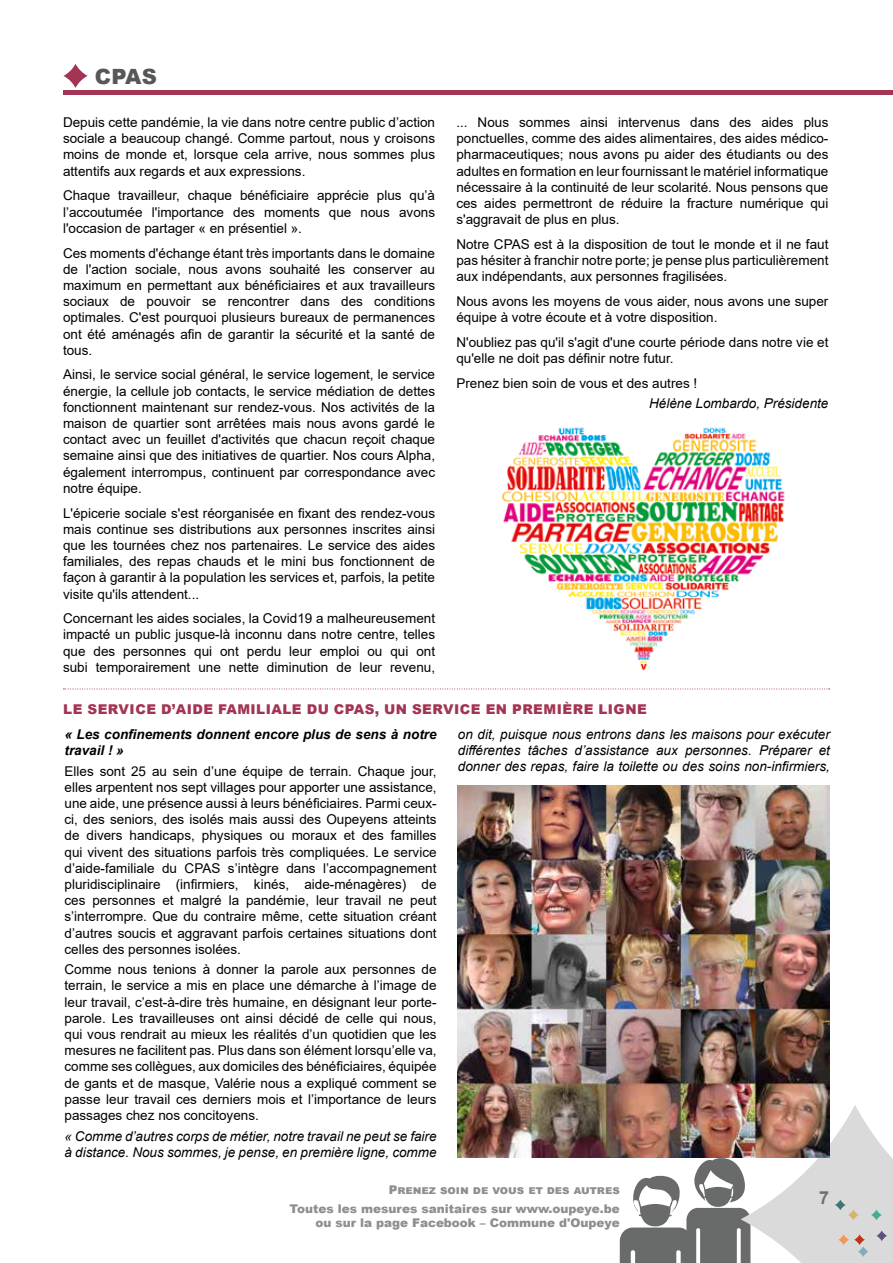
<style>
.page{position:relative;width:893px;height:1263px;background:#fff}
.page>*{position:absolute;margin:0;border:0;box-sizing:border-box;transform-origin:0 0}
.t1{font:900 21px "Arial";color:#575756}
.t2{font:700 18px "Arial";color:#706f6f}
.t3{font:13.5px/16.2px "Arial";color:#000;text-align:justify}
.t4{font:italic 13.5px/16.2px "Arial";color:#000}
.t5{font:900 13.5px "Arial";letter-spacing:.035em;color:#a33453}
.t6{font:italic 700 13.5px/16.2px "Arial";color:#000}
.t7{font:900 12px/18.6px "Arial";color:#8d8f8f;text-align:right}
</style>
<div class="page">
<svg style="left:620px;top:1105px;width:273px;height:158px"></svg>
<svg style="left:835px;top:1199px;width:11px;height:11px"></svg>
<svg style="left:848px;top:1209px;width:11px;height:11px"></svg>
<svg style="left:871px;top:1209px;width:11px;height:11px"></svg>
<svg style="left:876px;top:1230px;width:11px;height:11px"></svg>
<svg style="left:854px;top:1234px;width:11px;height:11px"></svg>
<svg style="left:858px;top:1246px;width:11px;height:11px"></svg>
<svg style="left:838px;top:1234px;width:11px;height:11px"></svg>
<svg style="left:63px;top:64px;width:25px;height:24px"></svg>
<div style="left:64px;top:90px;width:829px;height:5px;background:#a33453"></div>
<svg style="left:63px;top:689px;width:767px;height:1px"></svg>
<img style="left:501px;top:427px;width:284px;height:244px">
<img style="left:457px;top:786px;width:372px;height:372px">
<h1 class="t1" style="left:95px;top:61px;width:64px">CPAS</h1>
<p class="t3" style="left:63px;top:114px;width:374px">Depuis cette pandémie, la vie dans notre centre public d’action sociale a beaucoup changé. Comme partout, nous y croisons moins de monde et, lorsque cela arrive, nous sommes plus attentifs aux regards et aux expressions.</p>
<p class="t3" style="left:63px;top:187px;width:374px">Chaque travailleur, chaque bénéficiaire apprécie plus qu’à l’accoutumée l'importance des moments que nous avons l'occasion de partager « en présentiel ».</p>
<p class="t3" style="left:63px;top:245px;width:374px">Ces moments d'échange étant très importants dans le domaine de l'action sociale, nous avons souhaité les conserver au maximum en permettant aux bénéficiaires et aux travailleurs sociaux de pouvoir se rencontrer dans des conditions optimales. C'est pourquoi plusieurs bureaux de permanences ont été aménagés afin de garantir la sécurité et la santé de tous.</p>
<p class="t3" style="left:63px;top:366px;width:374px">Ainsi, le service social général, le service logement, le service énergie, la cellule job contacts, le service médiation de dettes fonctionnent maintenant sur rendez-vous. Nos activités de la maison de quartier sont arrêtées mais nous avons gardé le contact avec un feuillet d'activités que chacun reçoit chaque semaine ainsi que des initiatives de quartier. Nos cours Alpha, également interrompus, continuent par correspondance avec notre équipe.</p>
<p class="t3" style="left:63px;top:505px;width:374px">L'épicerie sociale s'est réorganisée en fixant des rendez-vous mais continue ses distributions aux personnes inscrites ainsi que les tournées chez nos partenaires. Le service des aides familiales, des repas chauds et le mini bus fonctionnent de façon à garantir à la population les services et, parfois, la petite visite qu'ils attendent...</p>
<p class="t3" style="left:63px;top:610px;width:374px">Concernant les aides sociales, la Covid19 a malheureusement impacté un public jusque-là inconnu dans notre centre, telles que des personnes qui ont perdu leur emploi ou qui ont subi temporairement une nette diminution de leur revenu,</p>
<p class="t3" style="left:456px;top:114px;width:374px">... Nous sommes ainsi intervenus dans des aides plus ponctuelles, comme des aides alimentaires, des aides médico&shy;pharmaceutiques; nous avons pu aider des étudiants ou des adultes en formation en leur fournissant le matériel informatique nécessaire à la continuité de leur scolarité. Nous pensons que ces aides permettront de réduire la fracture numérique qui s'aggravait de plus en plus.</p>
<p class="t3" style="left:456px;top:236px;width:374px">Notre CPAS est à la disposition de tout le monde et il ne faut pas hésiter à franchir notre porte; je pense plus particulièrement aux indépendants, aux personnes fragilisées.</p>
<p class="t3" style="left:456px;top:293px;width:374px">Nous avons les moyens de vous aider, nous avons une super équipe à votre écoute et à votre disposition.</p>
<p class="t3" style="left:456px;top:334px;width:374px">N'oubliez pas qu'il s'agit d'une courte période dans notre vie et qu'elle ne doit pas définir notre futur.</p>
<p class="t3" style="left:456px;top:375px;width:242px">Prenez bien soin de vous et des autres !</p>
<p class="t4" style="left:649px;top:396px;width:181px">Hélène Lombardo, Présidente</p>
<p class="t5" style="left:63px;top:699px;width:585px">LE SERVICE D’AIDE FAMILIALE DU CPAS, UN SERVICE EN PREMIÈRE LIGNE</p>
<p class="t6" style="left:65px;top:726px;width:374px">« Les confinements donnent encore plus de sens à notre travail ! »</p>
<p class="t3" style="left:65px;top:763px;width:374px">Elles sont 25 au sein d’une équipe de terrain. Chaque jour, elles arpentent nos sept villages pour apporter une assistance, une aide, une présence aussi à leurs bénéficiaires. Parmi ceux&shy;ci, des seniors, des isolés mais aussi des Oupeyens atteints de divers handicaps, physiques ou moraux et des familles qui vivent des situations parfois très compliquées. Le service d’aide-familiale du CPAS s’intègre dans l’accompagnement pluridisciplinaire (infirmiers, kinés, aide-ménagères) de ces personnes et malgré la pandémie, leur travail ne peut s’interrompre. Que du contraire même, cette situation créant d’autres soucis et aggravant parfois certaines situations dont celles des personnes isolées.</p>
<p class="t3" style="left:65px;top:961px;width:374px">Comme nous tenions à donner la parole aux personnes de terrain, le service a mis en place une démarche à l’image de leur travail, c’est-à-dire très humaine, en désignant leur porte&shy;parole. Les travailleuses ont ainsi décidé de celle qui nous, qui vous rendrait au mieux les réalités d’un quotidien que les mesures ne facilitent pas. Plus dans son élément lorsqu’elle va, comme ses collègues, aux domiciles des bénéficiaires, équipée de gants et de masque, Valérie nous a expliqué comment se passe leur travail ces derniers mois et l’importance de leurs passages chez nos concitoyens.</p>
<p class="t4" style="left:65px;top:1128px;width:374px">« Comme d’autres corps de métier, notre travail ne peut se faire à distance. Nous sommes, je pense, en première ligne, comme</p>
<p class="t4" style="left:458px;top:726px;width:374px;text-align:justify">on dit, puisque nous entrons dans les maisons pour exécuter différentes tâches d’assistance aux personnes. Préparer et donner des repas, faire la toilette ou des soins non-infirmiers,</p>
<p class="t7" style="left:289px;top:1180px;width:332px">Prenez soin de vous et des autres<br>Toutes les mesures sanitaires sur www.oupeye.be</p>
<p class="t7" style="left:315px;top:1213px;width:306px">ou sur la page Facebook – Commune d'Oupeye</p>
<h2 class="t2" style="left:819px;top:1185px;width:12px">7</h2>
</div>
